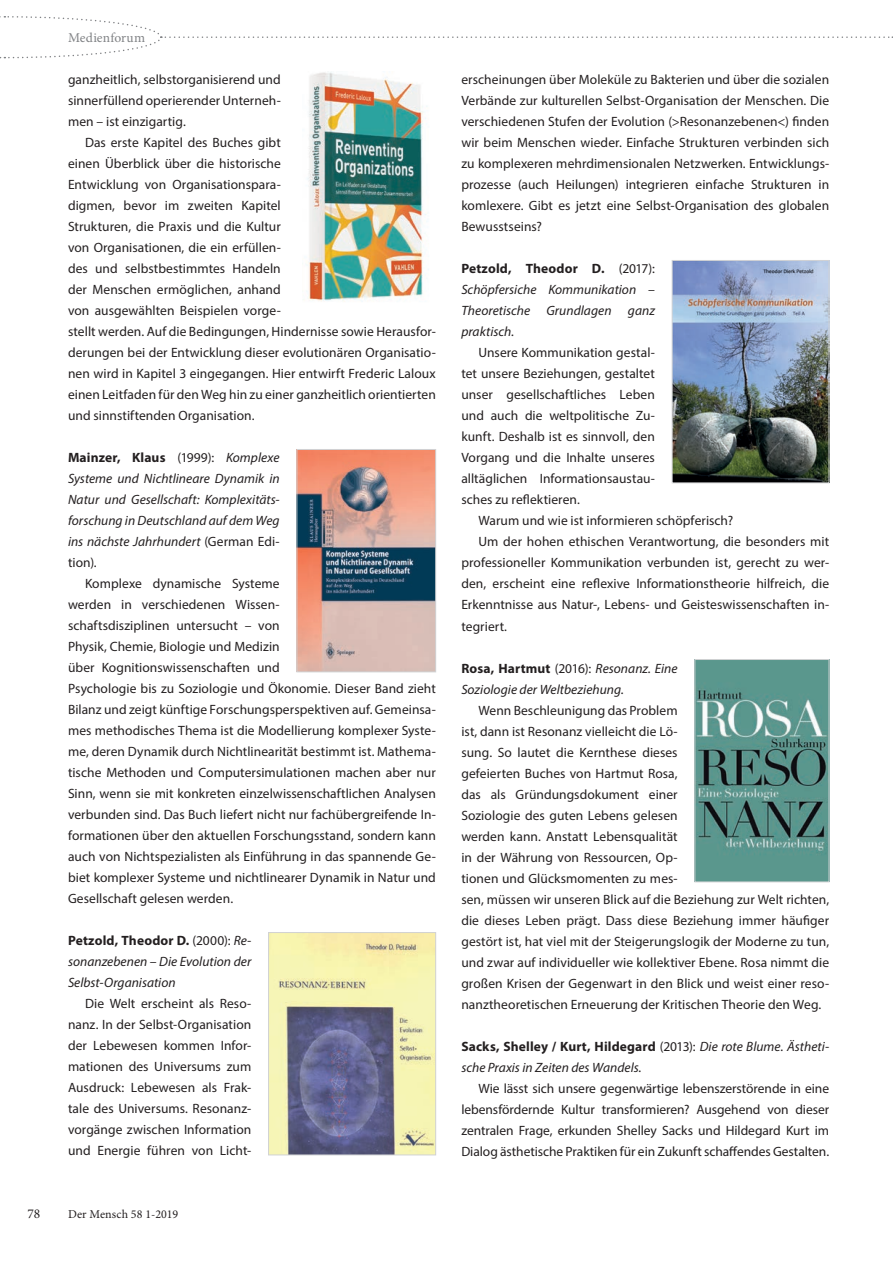
<style>
.page{position:relative;width:893px;height:1263px;background:#fff}
.page>*{position:absolute;margin:0;border:0;box-sizing:border-box;transform-origin:0 0}
.t1{font:13.5px/21px "Myriad Pro";letter-spacing:.005em;color:#231f20;text-align:justify}
.t2{font:italic 13.5px/21px "Myriad Pro";color:#231f20;text-align:justify}
.t3{font:13.5px "Minion Pro";letter-spacing:.01em;color:#808285}
.t4{font:13.5px "Minion Pro";color:#231f20}
.t5{font:12px "Minion Pro";letter-spacing:.01em;color:#231f20}
.s1{font-weight:700;font-style:normal}
.s2{font-style:normal}
</style>
<div class="page">
<img style="left:307px;top:72px;width:122px;height:230px">
<img style="left:299px;top:451px;width:135px;height:219px">
<div style="left:297px;top:449px;width:139px;height:223px;border:1px solid #d1d2d4"></div>
<img style="left:674px;top:262px;width:153px;height:219px">
<div style="left:672px;top:260px;width:157px;height:223px;border:1px solid #d1d2d4"></div>
<img style="left:697px;top:661px;width:130px;height:219px">
<div style="left:695px;top:659px;width:134px;height:223px;border:1px solid #d1d2d4"></div>
<img style="left:270px;top:934px;width:164px;height:219px">
<div style="left:268px;top:932px;width:168px;height:223px;border:1px solid #d1d2d4"></div>
<svg style="left:0;top:16px;width:893px;height:43px"></svg>
<p class="t3" style="left:68px;top:29px;width:79px">Medienforum</p>
<p class="t1" style="left:68px;top:69px;width:214px">ganzheitlich, selbstorganisierend und sinnerfüllend operierender Unterneh&shy;men – ist einzigartig.</p>
<p class="t1" style="left:68px;top:132px;width:369px;text-align:left;text-indent:17px">Das erste Kapitel des Buches gibt<br>einen Überblick über die historische<br>Entwicklung von Organisationspara-<br>digmen, bevor im zweiten Kapitel<br>Strukturen, die Praxis und die Kultur<br>von Organisationen, die ein erfüllen-<br>des und selbstbestimmtes Handeln<br>der Menschen ermöglichen, anhand<br>von ausgewählten Beispielen vorge-<br>stellt werden. Auf die Bedingungen, Hindernisse sowie Herausfor&shy;derungen bei der Entwicklung dieser evolutionären Organisatio&shy;nen wird in Kapitel 3 eingegangen. Hier entwirft Frederic Laloux einen Leitfaden für den Weg hin zu einer ganzheitlich orientierten und sinnstiftenden Organisation.</p>
<p class="t2" style="left:68px;top:447px;width:213px"><span class="s1">Mainzer, Klaus</span> <span class="s2">(1999):</span> Komplexe Systeme und Nichtlineare Dynamik in Natur und Gesellschaft: Komplexitäts&shy;forschung in Deutschland auf dem Weg ins nächste Jahrhundert <span class="s2">(German Edi&shy;tion).</span></p>
<p class="t1" style="left:68px;top:573px;width:369px;text-align:left;text-indent:17px">Komplexe dynamische Systeme<br>werden in verschiedenen Wissen-<br>schaftsdisziplinen untersucht – von<br>Physik, Chemie, Biologie und Medizin<br>über Kognitionswissenschaften und<br>Psychologie bis zu Soziologie und Ökonomie. Dieser Band zieht Bilanz und zeigt künftige Forschungsperspektiven auf. Gemeinsa&shy;mes methodisches Thema ist die Modellierung komplexer Syste&shy;me, deren Dynamik durch Nichtlinearität bestimmt ist. Mathema&shy;tische Methoden und Computersimulationen machen aber nur Sinn, wenn sie mit konkreten einzelwissenschaftlichen Analysen verbunden sind. Das Buch liefert nicht nur fachübergreifende In&shy;formationen über den aktuellen Forschungsstand, sondern kann auch von Nichtspezialisten als Einführung in das spannende Ge&shy;biet komplexer Systeme und nichtlinearer Dynamik in Natur und Gesellschaft gelesen werden.</p>
<p class="t2" style="left:68px;top:930px;width:185px"><span class="s1">Petzold, Theodor D.</span> <span class="s2">(2000):</span> Re&shy;sonanzebenen – Die Evolution der Selbst-Organisation</p>
<p class="t1" style="left:68px;top:993px;width:185px;text-indent:17px">Die Welt erscheint als Reso&shy;nanz. In der Selbst-Organisation der Lebewesen kommen Infor&shy;mationen des Universums zum Ausdruck: Lebewesen als Frak&shy;tale des Universums. Resonanz&shy;vorgänge zwischen Information und Energie führen von Licht-</p>
<p class="t4" style="left:28px;top:1205px;width:14px">78</p>
<p class="t5" style="left:68px;top:1206px;width:112px">Der Mensch 58 1-2019</p>
<p class="t1" style="left:461px;top:69px;width:369px">erscheinungen über Moleküle zu Bakterien und über die sozialen Verbände zur kulturellen Selbst-Organisation der Menschen. Die verschiedenen Stufen der Evolution (&gt;Resonanzebenen&lt;) finden wir beim Menschen wieder. Einfache Strukturen verbinden sich zu komplexeren mehrdimensionalen Netzwerken. Entwicklungs&shy;prozesse (auch Heilungen) integrieren einfache Strukturen in komlexere. Gibt es jetzt eine Selbst-Organisation des globalen Bewusstseins?</p>
<p class="t2" style="left:461px;top:258px;width:195px"><span class="s1">Petzold, Theodor D.</span> <span class="s2">(2017):<br></span>Schöpfersiche Kommunikation – Theoretische Grundlagen ganz praktisch.</p>
<p class="t1" style="left:461px;top:342px;width:195px;text-indent:17px">Unsere Kommunikation gestal&shy;tet unsere Beziehungen, gestaltet unser gesellschaftliches Leben und auch die weltpolitische Zu&shy;kunft. Deshalb ist es sinnvoll, den Vorgang und die Inhalte unseres alltäglichen Informationsaustau&shy;sches zu reflektieren.</p>
<p class="t1" style="left:478px;top:510px;width:256px">Warum und wie ist informieren schöpferisch?</p>
<p class="t1" style="left:478px;top:531px;width:352px">Um der hohen ethischen Verantwortung, die besonders mit</p>
<p class="t1" style="left:461px;top:552px;width:369px">professioneller Kommunikation verbunden ist, gerecht zu wer-</p>
<p class="t1" style="left:461px;top:573px;width:369px">den, erscheint eine reflexive Informationstheorie hilfreich, die</p>
<p class="t1" style="left:461px;top:594px;width:369px">Erkenntnisse aus Natur-, Lebens- und Geisteswissenschaften in-</p>
<p class="t1" style="left:461px;top:615px;width:47px">tegriert.</p>
<p class="t2" style="left:461px;top:657px;width:218px"><span class="s1">Rosa, Hartmut</span> <span class="s2">(2016):</span> Resonanz. Eine<br>Soziologie der Weltbeziehung.</p>
<p class="t1" style="left:461px;top:699px;width:369px;text-align:left;text-indent:17px">Wenn Beschleunigung das Problem<br>ist, dann ist Resonanz vielleicht die Lö-<br>sung. So lautet die Kernthese dieses<br>gefeierten Buches von Hartmut Rosa,<br>das als Gründungsdokument einer<br>Soziologie des guten Lebens gelesen<br>werden kann. Anstatt Lebensqualität<br>in der Währung von Ressourcen, Op-<br>tionen und Glücksmomenten zu mes-<br>sen, müssen wir unseren Blick auf die Beziehung zur Welt richten, die dieses Leben prägt. Dass diese Beziehung immer häufiger gestört ist, hat viel mit der Steigerungslogik der Moderne zu tun, und zwar auf individueller wie kollektiver Ebene. Rosa nimmt die großen Krisen der Gegenwart in den Blick und weist einer reso&shy;nanztheoretischen Erneuerung der Kritischen Theorie den Weg.</p>
<p class="t2" style="left:461px;top:1035px;width:369px"><span class="s1">Sacks, Shelley / Kurt, Hildegard</span> <span class="s2">(2013):</span> Die rote Blume. Ästheti&shy;sche Praxis in Zeiten des Wandels.</p>
<p class="t1" style="left:461px;top:1077px;width:369px;text-indent:17px">Wie lässt sich unsere gegenwärtige lebenszerstörende in eine lebensfördernde Kultur transformieren? Ausgehend von dieser zentralen Frage, erkunden Shelley Sacks und Hildegard Kurt im Dialog ästhetische Praktiken für ein Zukunft schaffendes Gestalten.</p>
</div>
